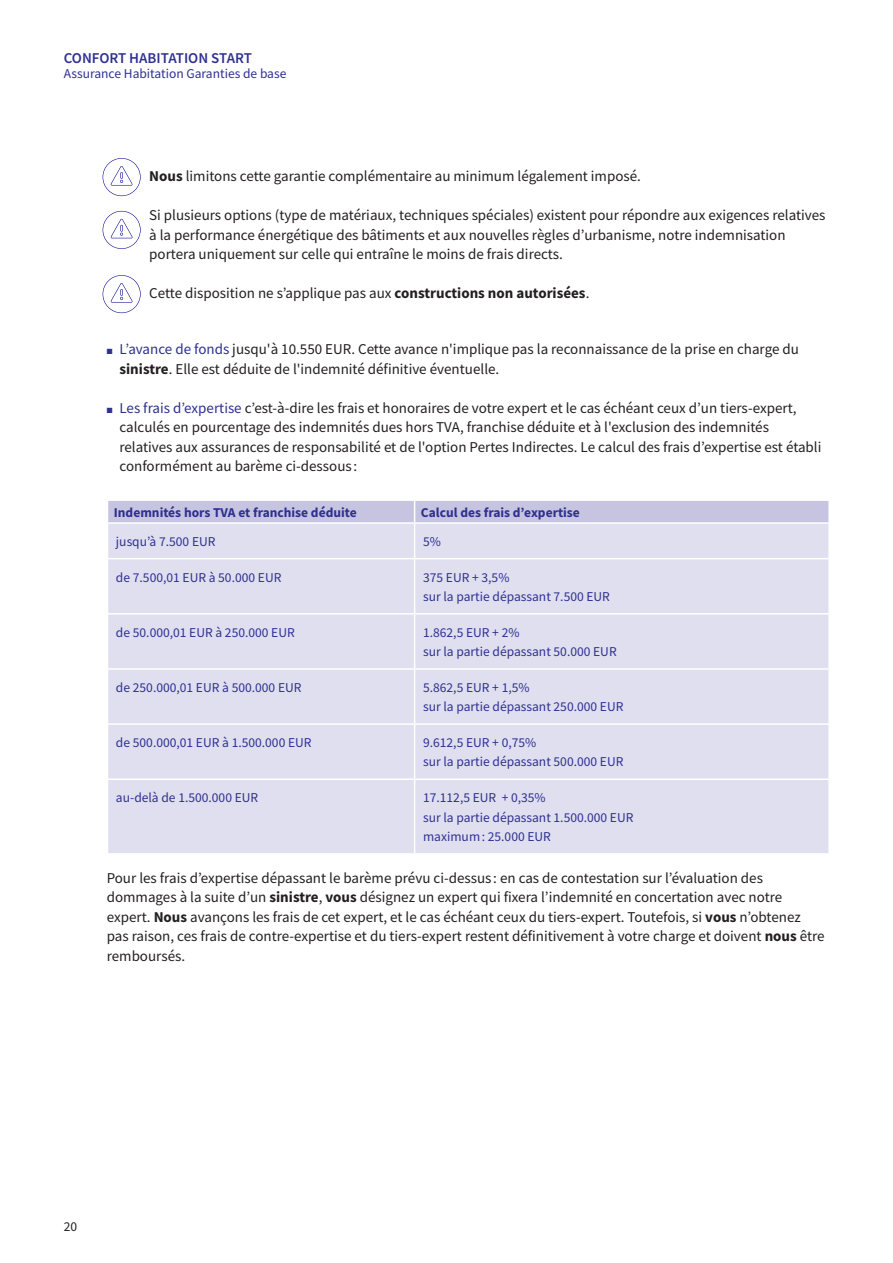
<style>
.page{position:relative;width:893px;height:1263px;background:#fff}
.page>*{position:absolute;margin:0;border:0;box-sizing:border-box;transform-origin:0 0}
.t1{font:15px/19.5px "Source Sans Pro";color:#231f20}
.t2{font:600 15px "Source Sans Pro";color:#2e3092}
.t3{font:13.5px/19.5px "Source Sans Pro";color:#2e3092}
.t4{font:700 13.5px "Source Sans Pro";color:#2e3092}
.t5{font:13.5px "Source Sans Pro";color:#231f20}
.s1{font-weight:700}
.s2{color:#2e3092}
</style>
<div class="page">
<div style="left:108px;top:524px;width:720px;height:329px;background:#e0dfef"></div>
<div style="left:108px;top:500px;width:720px;height:22px;background:#c6c4e1"></div>
<hr style="left:414px;top:524px;width:1px;height:34px;background:#fff">
<hr style="left:107px;top:558px;width:308px;height:1px;background:#fff">
<hr style="left:415px;top:558px;width:415px;height:1px;background:#fff">
<hr style="left:414px;top:559px;width:1px;height:54px;background:#fff">
<hr style="left:107px;top:613px;width:308px;height:1px;background:#fff">
<hr style="left:415px;top:613px;width:415px;height:1px;background:#fff">
<hr style="left:414px;top:614px;width:1px;height:54px;background:#fff">
<hr style="left:107px;top:668px;width:308px;height:2px;background:#fff">
<hr style="left:415px;top:668px;width:415px;height:2px;background:#fff">
<hr style="left:414px;top:670px;width:1px;height:53px;background:#fff">
<hr style="left:107px;top:723px;width:308px;height:2px;background:#fff">
<hr style="left:415px;top:723px;width:415px;height:2px;background:#fff">
<hr style="left:414px;top:725px;width:1px;height:53px;background:#fff">
<hr style="left:107px;top:778px;width:308px;height:2px;background:#fff">
<hr style="left:415px;top:778px;width:415px;height:2px;background:#fff">
<hr style="left:414px;top:780px;width:1px;height:73px;background:#fff">
<svg style="left:103px;top:158px;width:38px;height:38px"></svg>
<svg style="left:103px;top:211px;width:38px;height:38px"></svg>
<svg style="left:103px;top:275px;width:38px;height:38px"></svg>
<p class="t2" style="left:64px;top:49px;width:190px">CONFORT HABITATION START</p>
<p class="t3" style="left:64px;top:64px;width:224px">Assurance Habitation Garanties de base</p>
<p class="t1" style="left:149px;top:167px;width:493px"><span class="s1">Nous</span> limitons cette garantie complémentaire au minimum légalement imposé.</p>
<p class="t1" style="left:149px;top:206px;width:678px">Si plusieurs options (type de matériaux, techniques spéciales) existent pour répondre aux exigences relatives à la performance énergétique des bâtiments et aux nouvelles règles d’urbanisme, notre indemnisation portera uniquement sur celle qui entraîne le moins de frais directs.</p>
<p class="t1" style="left:149px;top:284px;width:442px">Cette disposition ne s’applique pas aux <span class="s1">constructions non autorisées</span>.</p>
<p class="t1" style="left:120px;top:340px;width:681px;text-indent:-13px"><span class="s2">■ L’avance de fonds</span> jusqu'à 10.550 EUR. Cette avance n'implique pas la reconnaissance de la prise en charge du <span class="s1">sinistre</span>. Elle est déduite de l'indemnité définitive éventuelle.</p>
<p class="t1" style="left:119px;top:398px;width:703px;text-indent:-13px"><span class="s2">■ Les frais d’expertise</span> c’est-à-dire les frais et honoraires de votre expert et le cas échéant ceux d’un tiers-expert, calculés en pourcentage des indemnités dues hors TVA, franchise déduite et à l'exclusion des indemnités relatives aux assurances de responsabilité et de l'option Pertes Indirectes. Le calcul des frais d’expertise est établi conformément au barème ci-dessous :</p>
<p class="t4" style="left:114px;top:503px;width:244px">Indemnités hors TVA et franchise déduite</p>
<p class="t4" style="left:421px;top:503px;width:160px">Calcul des frais d’expertise</p>
<p class="t3" style="left:116px;top:532px;width:101px">jusqu’à 7.500 EUR</p>
<p class="t3" style="left:423px;top:532px;width:19px">5%</p>
<p class="t3" style="left:116px;top:567px;width:167px">de 7.500,01 EUR à 50.000 EUR</p>
<p class="t3" style="left:423px;top:567px;width:188px">375 EUR + 3,5%<br>sur la partie dépassant 7.500 EUR</p>
<p class="t3" style="left:116px;top:622px;width:180px">de 50.000,01 EUR à 250.000 EUR</p>
<p class="t3" style="left:423px;top:622px;width:195px">1.862,5 EUR + 2%<br>sur la partie dépassant 50.000 EUR</p>
<p class="t3" style="left:116px;top:677px;width:187px">de 250.000,01 EUR à 500.000 EUR</p>
<p class="t3" style="left:423px;top:677px;width:202px">5.862,5 EUR + 1,5%<br>sur la partie dépassant 250.000 EUR</p>
<p class="t3" style="left:116px;top:733px;width:197px">de 500.000,01 EUR à 1.500.000 EUR</p>
<p class="t3" style="left:423px;top:733px;width:202px">9.612,5 EUR + 0,75%<br>sur la partie dépassant 500.000 EUR</p>
<p class="t3" style="left:116px;top:788px;width:144px">au-delà de 1.500.000 EUR</p>
<p class="t3" style="left:423px;top:788px;width:212px">17.112,5 EUR + 0,35%<br>sur la partie dépassant 1.500.000 EUR maximum : 25.000 EUR</p>
<p class="t1" style="left:107px;top:868px;width:719px">Pour les frais d’expertise dépassant le barème prévu ci-dessus : en cas de contestation sur l’évaluation des dommages à la suite d’un <span class="s1">sinistre</span>, <span class="s1">vous</span> désignez un expert qui fixera l’indemnité en concertation avec notre expert. <span class="s1">Nous</span> avançons les frais de cet expert, et le cas échéant ceux du tiers-expert. Toutefois, si <span class="s1">vous</span> n’obtenez pas raison, ces frais de contre-expertise et du tiers-expert restent définitivement à votre charge et doivent <span class="s1">nous</span> être remboursés.</p>
<p class="t5" style="left:64px;top:1218px;width:15px">20</p>
</div>
